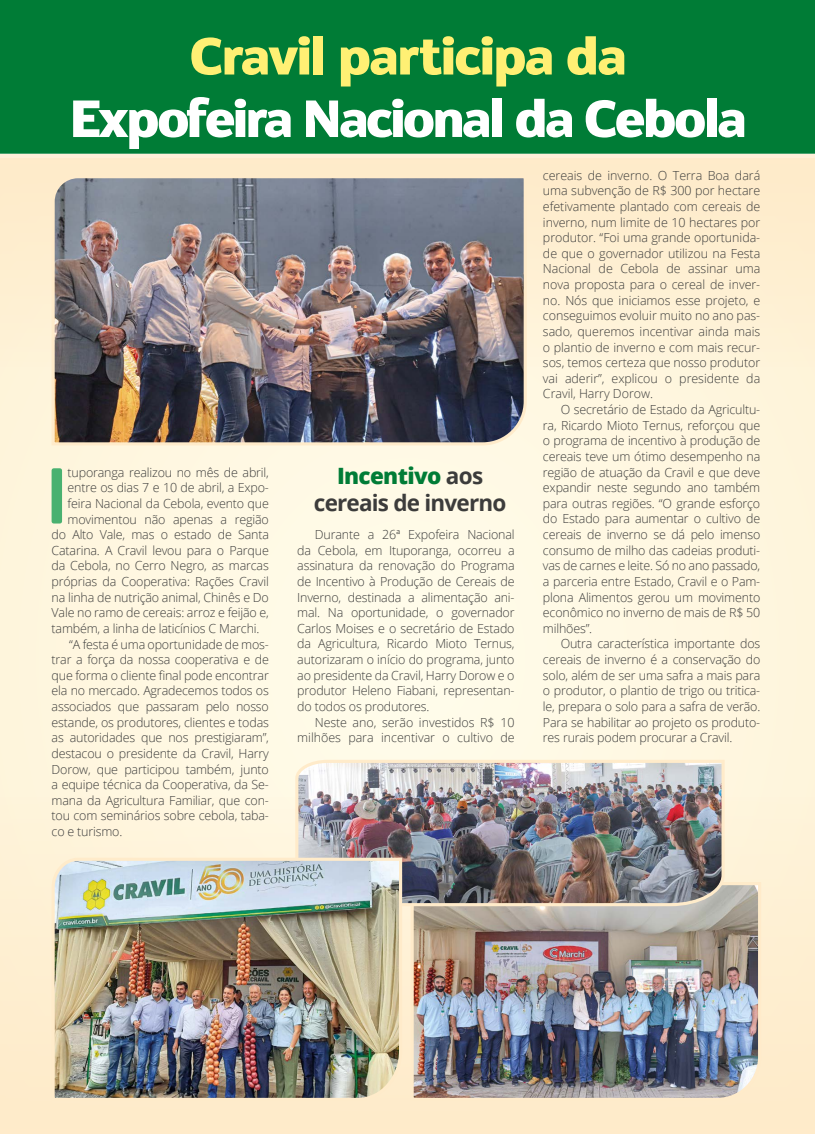
<style>
.page{position:relative;width:815px;height:1134px;background:#fff}
.page>*{position:absolute;margin:0;border:0;box-sizing:border-box;transform-origin:0 0}
.t1{font:600 82.5px "Config Rounded";color:#49b170}
.t2{font:700 50px "Oliviar Sans";letter-spacing:-.03em;color:#fff}
.t3{font:700 50px "Oliviar Sans";letter-spacing:-.01em;color:#fff074}
.t4{font:700 22.5px/26.2px "Open Sans";letter-spacing:-.035em;color:#3c3c3b;text-align:center}
.t5{font:300 12.5px/15.6px "Open Sans";letter-spacing:-.015em;color:#3c3c3b;text-align:justify}
.s1{font-weight:800;color:#007c36}
</style>
<div class="page">
<div style="left:0;top:113px;width:815px;height:1021px;background:#fff8e2"></div>
<div style="left:0;top:797px;width:815px;height:337px;background:linear-gradient(to bottom,#fef5dc,#feeac8)"></div>
<div style="left:0;top:153px;width:815px;height:213px;background:#ffebca"></div>
<div style="left:0;top:0;width:815px;height:154px;background:#007c36"></div>
<img style="left:50px;top:178px;width:478px;height:268px">
<img style="left:409px;top:880px;width:354px;height:218px">
<img style="left:294px;top:760px;width:432px;height:148px">
<hr style="left:0;top:154px;width:815px;height:4px;background:#fff0d9">
<img style="left:50px;top:856px;width:354px;height:242px">
<h2 class="t3" style="left:190px;top:25px;width:438px">Cravil participa da</h2>
<h2 class="t2" style="left:70px;top:87px;width:677px">Expofeira Nacional da Cebola</h2>
<h1 class="t1" style="left:45px;top:447px;width:25px">I</h1>
<p class="t5" style="left:68px;top:464px;width:203px">tuporanga realizou no mês de abril,</p>
<p class="t5" style="left:68px;top:480px;width:203px">entre os dias 7 e 10 de abril, a Expo-</p>
<p class="t5" style="left:68px;top:495px;width:203px">feira Nacional da Cebola, evento que</p>
<p class="t5" style="left:68px;top:511px;width:203px">movimentou não apenas a região</p>
<p class="t5" style="left:52px;top:526px;width:219px">do Alto Vale, mas o estado de Santa</p>
<p class="t5" style="left:52px;top:542px;width:219px">Catarina. A Cravil levou para o Parque</p>
<p class="t5" style="left:52px;top:558px;width:219px">da Cebola, no Cerro Negro, as marcas</p>
<p class="t5" style="left:52px;top:573px;width:219px">próprias da Cooperativa: Rações Cravil</p>
<p class="t5" style="left:52px;top:589px;width:219px">na linha de nutrição animal, Chinês e Do</p>
<p class="t5" style="left:52px;top:605px;width:219px">Vale no ramo de cereais: arroz e feijão e,</p>
<p class="t5" style="left:52px;top:620px;width:209px">também, a linha de laticínios C Marchi.</p>
<p class="t5" style="left:69px;top:636px;width:201px">“A festa é uma oportunidade de mos-</p>
<p class="t5" style="left:52px;top:651px;width:219px">trar a força da nossa cooperativa e de</p>
<p class="t5" style="left:52px;top:667px;width:219px">que forma o cliente final pode encontrar</p>
<p class="t5" style="left:52px;top:683px;width:219px">ela no mercado. Agradecemos todos os</p>
<p class="t5" style="left:52px;top:698px;width:219px">associados que passaram pelo nosso</p>
<p class="t5" style="left:52px;top:714px;width:219px">estande, os produtores, clientes e todas</p>
<p class="t5" style="left:52px;top:730px;width:219px">as autoridades que nos prestigiaram”,</p>
<p class="t5" style="left:52px;top:745px;width:219px">destacou o presidente da Cravil, Harry</p>
<p class="t5" style="left:52px;top:761px;width:219px">Dorow, que participou também, junto</p>
<p class="t5" style="left:52px;top:776px;width:219px">a equipe técnica da Cooperativa, da Se-</p>
<p class="t5" style="left:52px;top:792px;width:219px">mana da Agricultura Familiar, que con-</p>
<p class="t5" style="left:52px;top:808px;width:219px">tou com seminários sobre cebola, taba-</p>
<p class="t5" style="left:52px;top:823px;width:72px">co e turismo.</p>
<h3 class="t4" style="left:314px;top:462px;width:194px"><span class="s1">Incentivo</span> aos cereais de inverno</h3>
<p class="t5" style="left:297px;top:526px;width:219px;text-indent:18px">Durante a 26ª Expofeira Nacional da Cebola, em Ituporanga, ocorreu a assinatura da renovação do Programa de Incentivo à Produção de Cereais de Inverno, destinada a alimentação ani&shy;mal. Na oportunidade, o governador Carlos Moises e o secretário de Estado da Agricultura, Ricardo Mioto Ternus, autorizaram o início do programa, junto ao presidente da Cravil, Harry Dorow e o produtor Heleno Fiabani, representan&shy;do todos os produtores.</p>
<p class="t5" style="left:297px;top:714px;width:219px;text-align:right">Neste ano, serão investidos R$ 10 milhões para incentivar o cultivo de</p>
<p class="t5" style="left:543px;top:167px;width:219px">cereais de inverno. O Terra Boa dará uma subvenção de R$ 300 por hectare efetivamente plantado com cereais de inverno, num limite de 10 hectares por produtor. “Foi uma grande oportunida&shy;de que o governador utilizou na Festa Nacional de Cebola de assinar uma nova proposta para o cereal de inver&shy;no. Nós que iniciamos esse projeto, e conseguimos evoluir muito no ano pas&shy;sado, queremos incentivar ainda mais o plantio de inverno e com mais recur&shy;sos, temos certeza que nosso produtor vai aderir”, explicou o presidente da Cravil, Harry Dorow.</p>
<p class="t5" style="left:543px;top:401px;width:219px;text-indent:18px">O secretário de Estado da Agricultu&shy;ra, Ricardo Mioto Ternus, reforçou que o programa de incentivo à produção de cereais teve um ótimo desempenho na região de atuação da Cravil e que deve expandir neste segundo ano também para outras regiões. “O grande esforço do Estado para aumentar o cultivo de cereais de inverno se dá pelo imenso consumo de milho das cadeias produti&shy;vas de carnes e leite. Só no ano passado, a parceria entre Estado, Cravil e o Pam&shy;plona Alimentos gerou um movimento econômico no inverno de mais de R$ 50 milhões”.</p>
<p class="t5" style="left:543px;top:636px;width:219px;text-indent:18px">Outra característica importante dos cereais de inverno é a conservação do solo, além de ser uma safra a mais para o produtor, o plantio de trigo ou tritica&shy;le, prepara o solo para a safra de verão.<br>Para se habilitar ao projeto os produto&shy;res rurais podem procurar a Cravil.</p>
</div>
